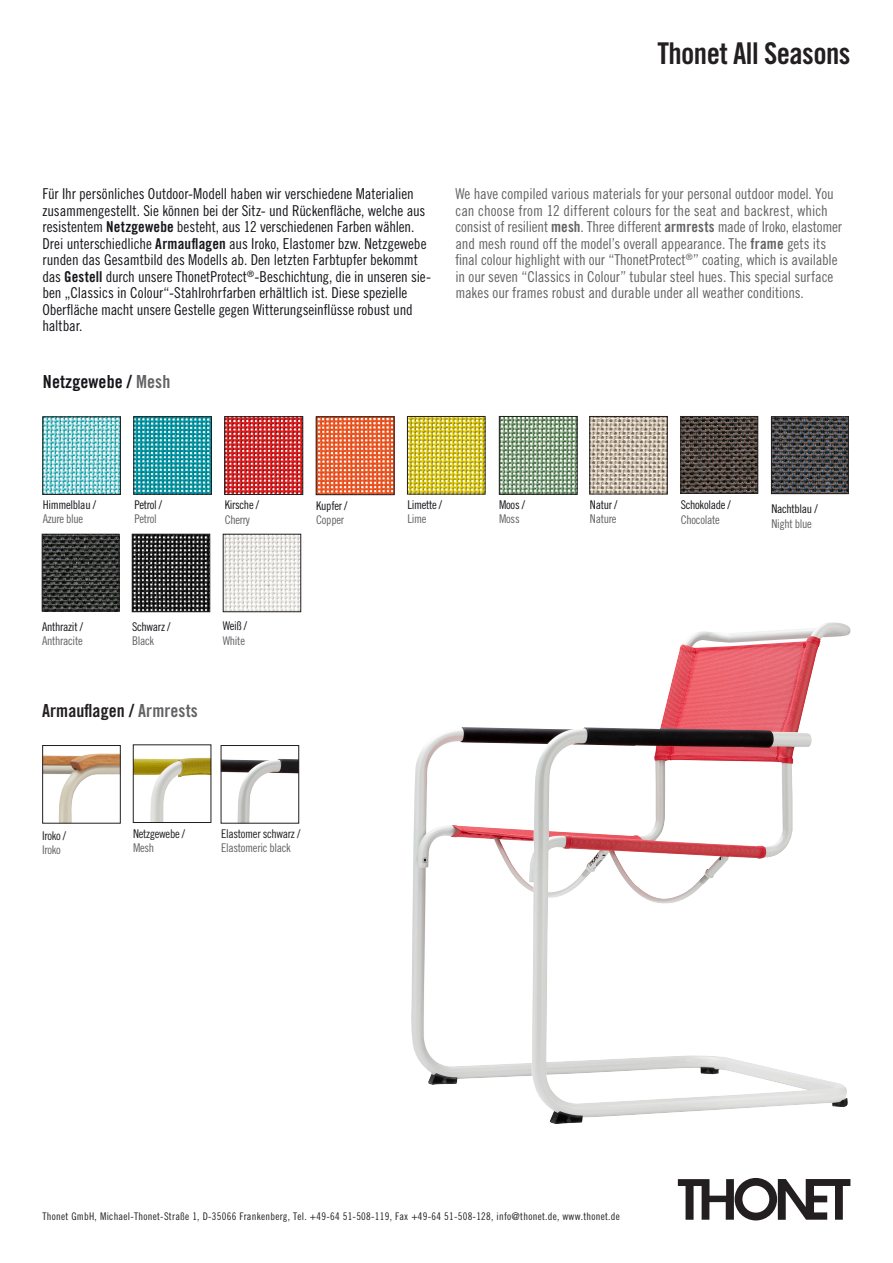
<style>
.page{position:relative;width:893px;height:1263px;background:#fff}
.page>*{position:absolute;margin:0;border:0;box-sizing:border-box;transform-origin:0 0}
.t1{font:30px "Trade Gothic LT Std Bd Cn 20";letter-spacing:-.02em;color:#231f20}
.t2{font:18px "Trade Gothic LT Std Bd Cn 20";letter-spacing:.005em;color:#231f20}
.t3{font:18px "Trade Gothic LT Std Bd Cn 20";letter-spacing:.005em;color:#17151a}
.t4{font:15px/16.5px "Trade Gothic LT Std Cn 18";letter-spacing:-.005em;color:#17151a}
.t5{font:15px/16.5px "Trade Gothic LT Std Cn 18";letter-spacing:-.005em;color:#636366}
.t6{font:12px "Trade Gothic LT Std Cn 18";letter-spacing:-.025em;color:#636366}
.t7{font:12px "Trade Gothic LT Std Cn 18";letter-spacing:-.025em;color:#17151a}
.t8{font:12px "Trade Gothic LT Std Cn 18";letter-spacing:-.025em;color:#231f20}
.t9{font:10.5px "Trade Gothic LT Std Cn 18";letter-spacing:.025em;color:#231f20}
.s1{font-family:"Trade Gothic LT Std Bd Cn 20"}
.s2{color:#636366}
</style>
<div class="page">
<svg style="left:678px;top:1178px;width:172px;height:42px"></svg>
<img style="left:44px;top:753px;width:75px;height:68px">
<div style="left:42px;top:745px;width:79px;height:78px;border:1px solid #231f20"></div>
<img style="left:135px;top:757px;width:74px;height:64px">
<div style="left:133px;top:745px;width:78px;height:78px;border:1px solid #231f20"></div>
<img style="left:223px;top:759px;width:74px;height:62px">
<div style="left:221px;top:745px;width:78px;height:78px;border:1px solid #231f20"></div>
<img style="left:45px;top:419px;width:74px;height:73px">
<img style="left:136px;top:419px;width:74px;height:73px">
<img style="left:409px;top:418px;width:74px;height:74px">
<div style="left:407px;top:416px;width:78px;height:78px;border:1px solid #231f20"></div>
<img style="left:501px;top:418px;width:74px;height:74px">
<div style="left:499px;top:416px;width:78px;height:78px;border:1px solid #231f20"></div>
<img style="left:318px;top:419px;width:74px;height:74px">
<img style="left:227px;top:418px;width:74px;height:75px">
<div style="left:225px;top:416px;width:78px;height:79px;border:1px solid #231f20"></div>
<img style="left:592px;top:418px;width:73px;height:74px">
<img style="left:225px;top:536px;width:74px;height:74px">
<div style="left:223px;top:534px;width:78px;height:78px;border:1px solid #231f20"></div>
<img style="left:134px;top:536px;width:74px;height:74px">
<div style="left:132px;top:534px;width:78px;height:78px;border:1px solid #231f20"></div>
<img style="left:44px;top:536px;width:73px;height:73px">
<div style="left:42px;top:534px;width:77px;height:77px;border:1px solid #231f20"></div>
<img style="left:683px;top:418px;width:73px;height:73px">
<div style="left:681px;top:416px;width:77px;height:77px;border:1px solid #231f20"></div>
<img style="left:773px;top:419px;width:73px;height:73px">
<div style="left:771px;top:417px;width:77px;height:77px;border:1px solid #231f20"></div>
<img style="left:411px;top:622px;width:440px;height:502px">
<h1 class="t1" style="left:657px;top:35px;width:194px">Thonet All Seasons</h1>
<p class="t4" style="left:43px;top:185px;width:390px">Für Ihr persönliches Outdoor-Modell haben wir verschiedene Materialien zusammengestellt. Sie können bei der Sitz- und Rückenfläche, welche aus resistentem <span class="s1">Netzgewebe</span> besteht, aus 12 verschiedenen Farben wählen.<br>Drei unterschiedliche <span class="s1">Armauflagen</span> aus Iroko, Elastomer bzw. Netzgewebe runden das Gesamtbild des Modells ab. Den letzten Farbtupfer bekommt das <span class="s1">Gestell</span> durch unsere ThonetProtect<sup>®</sup>-Beschichtung, die in unseren sie&shy;ben „Classics in Colour“-Stahlrohrfarben erhältlich ist. Diese spezielle Oberfläche macht unsere Gestelle gegen Witterungseinflüsse robust und haltbar.</p>
<p class="t5" style="left:455px;top:185px;width:388px">We have compiled various materials for your personal outdoor model. You can choose from 12 different colours for the seat and backrest, which consist of resilient <span class="s1">mesh</span>. Three different <span class="s1">armrests</span> made of Iroko, elastomer and mesh round off the model’s overall appearance. The <span class="s1">frame</span> gets its final colour highlight with our “ThonetProtect<sup>®</sup>” coating, which is available in our seven “Classics in Colour” tubular steel hues. This special surface makes our frames robust and durable under all weather conditions.</p>
<p class="t3" style="left:43px;top:371px;width:129px">Netzgewebe / <span class="s2">Mesh</span></p>
<p class="t7" style="left:43px;top:497px;width:55px">Himmelblau /</p>
<p class="t6" style="left:43px;top:512px;width:42px">Azure blue</p>
<p class="t7" style="left:134px;top:497px;width:29px">Petrol /</p>
<p class="t6" style="left:134px;top:512px;width:24px">Petrol</p>
<p class="t7" style="left:225px;top:498px;width:36px">Kirsche /</p>
<p class="t6" style="left:225px;top:512px;width:27px">Cherry</p>
<p class="t7" style="left:316px;top:498px;width:33px">Kupfer /</p>
<p class="t6" style="left:316px;top:513px;width:29px">Copper</p>
<p class="t7" style="left:407px;top:497px;width:36px">Limette /</p>
<p class="t6" style="left:407px;top:512px;width:21px">Lime</p>
<p class="t7" style="left:499px;top:497px;width:27px">Moos /</p>
<p class="t6" style="left:499px;top:512px;width:22px">Moss</p>
<p class="t7" style="left:590px;top:498px;width:29px">Natur /</p>
<p class="t6" style="left:590px;top:512px;width:28px">Nature</p>
<p class="t7" style="left:681px;top:498px;width:52px">Schokolade /</p>
<p class="t6" style="left:681px;top:512px;width:40px">Chocolate</p>
<p class="t7" style="left:771px;top:502px;width:48px">Nachtblau /</p>
<p class="t6" style="left:771px;top:516px;width:42px">Night blue</p>
<p class="t7" style="left:42px;top:619px;width:42px">Anthrazit /</p>
<p class="t6" style="left:42px;top:633px;width:42px">Anthracite</p>
<p class="t7" style="left:132px;top:619px;width:40px">Schwarz /</p>
<p class="t6" style="left:132px;top:634px;width:24px">Black</p>
<p class="t7" style="left:223px;top:619px;width:26px">Weiß /</p>
<p class="t6" style="left:223px;top:633px;width:24px">White</p>
<p class="t2" style="left:42px;top:700px;width:157px">Armauflagen / <span class="s2">Armrests</span></p>
<p class="t8" style="left:42px;top:828px;width:26px">Iroko /</p>
<p class="t6" style="left:42px;top:843px;width:20px">Iroko</p>
<p class="t8" style="left:133px;top:826px;width:54px">Netzgewebe /</p>
<p class="t6" style="left:133px;top:841px;width:23px">Mesh</p>
<p class="t8" style="left:221px;top:826px;width:81px">Elastomer schwarz /</p>
<p class="t6" style="left:221px;top:841px;width:71px">Elastomeric black</p>
<p class="t9" style="left:43px;top:1210px;width:579px">Thonet GmbH, Michael-Thonet-Straße 1, D-35066 Frankenberg, Tel. +49-64 51-508-119, Fax +49-64 51-508-128, info@thonet.de, www.thonet.de</p>
</div>
